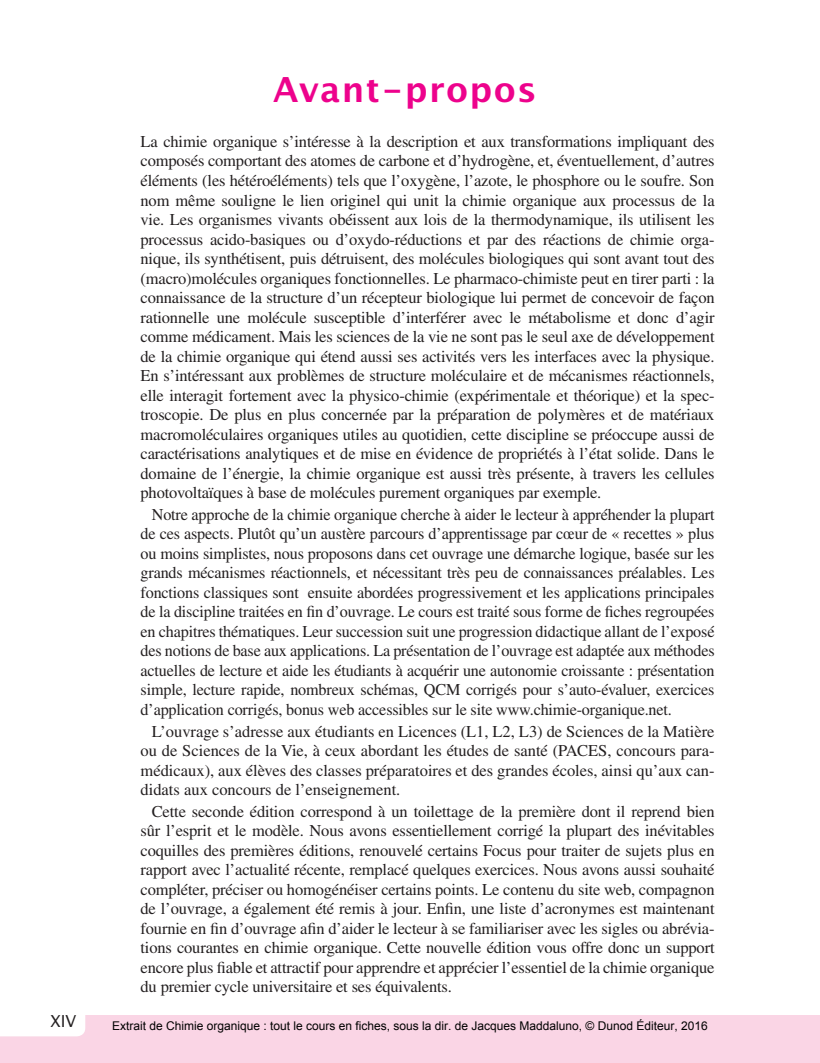
<style>
.page{position:relative;width:820px;height:1063px;background:#fff}
.page>*{position:absolute;margin:0;border:0;box-sizing:border-box;transform-origin:0 0}
.t1{font:34.5px "Lucida San T Dem";letter-spacing:.04em;color:#ed028c}
.t2{font:16.5px/19.5px "Times LT Std";letter-spacing:-.01em;color:#231f20;text-align:justify}
.t3{font:16.5px "Lucida Sans";color:#231f20}
.t4{font:12px "Arial";color:#000}
</style>
<div class="page">
<div style="left:0;top:1015px;width:820px;height:47px;background:#fad5e5"></div>
<div style="left:0;top:1015px;width:85px;height:21px;background:#fff"></div>
<p class="t3" style="left:51px;top:1010px;width:27px">XIV</p>
<h1 class="t1" style="left:273px;top:69px;width:265px">Avant-propos</h1>
<p class="t2" style="left:141px;top:132px;width:576px">La chimie organique s’intéresse à la description et aux transformations impliquant des composés comportant des atomes de carbone et d’hydrogène, et, éventuellement, d’autres éléments (les hétéroéléments) tels que l’oxygène, l’azote, le phosphore ou le soufre. Son nom même souligne le lien originel qui unit la chimie organique aux processus de la vie. Les organismes vivants obéissent aux lois de la thermodynamique, ils utilisent les processus acido-basiques ou d’oxydo-réductions et par des réactions de chimie orga&shy;nique, ils synthétisent, puis détruisent, des molécules biologiques qui sont avant tout des (macro)molécules organiques fonctionnelles. Le pharmaco-chimiste peut en tirer parti : la connaissance de la structure d’un récepteur biologique lui permet de concevoir de façon rationnelle une molécule susceptible d’interférer avec le métabolisme et donc d’agir comme médicament. Mais les sciences de la vie ne sont pas le seul axe de développement de la chimie organique qui étend aussi ses activités vers les interfaces avec la physique.<br>En s’intéressant aux problèmes de structure moléculaire et de mécanismes réactionnels, elle interagit fortement avec la physico-chimie (expérimentale et théorique) et la spec&shy;troscopie. De plus en plus concernée par la préparation de polymères et de matériaux macromoléculaires organiques utiles au quotidien, cette discipline se préoccupe aussi de caractérisations analytiques et de mise en évidence de propriétés à l’état solide. Dans le domaine de l’énergie, la chimie organique est aussi très présente, à travers les cellules photovoltaïques à base de molécules purement organiques par exemple.</p>
<p class="t2" style="left:141px;top:504px;width:576px;text-indent:11px">Notre approche de la chimie organique cherche à aider le lecteur à appréhender la plupart de ces aspects. Plutôt qu’un austère parcours d’apprentissage par cœur de « recettes » plus ou moins simplistes, nous proposons dans cet ouvrage une démarche logique, basée sur les grands mécanismes réactionnels, et nécessitant très peu de connaissances préalables. Les fonctions classiques sont ensuite abordées progressivement et les applications principales de la discipline traitées en fin d’ouvrage. Le cours est traité sous forme de fiches regroupées en chapitres thématiques. Leur succession suit une progression didactique allant de l’exposé des notions de base aux applications. La présentation de l’ouvrage est adaptée aux méthodes actuelles de lecture et aide les étudiants à acquérir une autonomie croissante : présentation simple, lecture rapide, nombreux schémas, QCM corrigés pour s’auto-évaluer, exercices d’application corrigés, bonus web accessibles sur le site www.chimie-organique.net.</p>
<p class="t2" style="left:141px;top:721px;width:576px;text-indent:11px">L’ouvrage s’adresse aux étudiants en Licences (L1, L2, L3) de Sciences de la Matière ou de Sciences de la Vie, à ceux abordant les études de santé (PACES, concours para&shy;médicaux), aux élèves des classes préparatoires et des grandes écoles, ainsi qu’aux can&shy;didats aux concours de l’enseignement.</p>
<p class="t2" style="left:141px;top:801px;width:576px;text-indent:11px">Cette seconde édition correspond à un toilettage de la première dont il reprend bien sûr l’esprit et le modèle. Nous avons essentiellement corrigé la plupart des inévitables coquilles des premières éditions, renouvelé certains Focus pour traiter de sujets plus en rapport avec l’actualité récente, remplacé quelques exercices. Nous avons aussi souhaité compléter, préciser ou homogénéiser certains points. Le contenu du site web, compagnon de l’ouvrage, a également été remis à jour. Enfin, une liste d’acronymes est maintenant fournie en fin d’ouvrage afin d’aider le lecteur à se familiariser avec les sigles ou abrévia&shy;tions courantes en chimie organique. Cette nouvelle édition vous offre donc un support encore plus fiable et attractif pour apprendre et apprécier l’essentiel de la chimie organique du premier cycle universitaire et ses équivalents.</p>
<p class="t4" style="left:112px;top:1017px;width:597px">Extrait de Chimie organique : tout le cours en fiches, sous la dir. de Jacques Maddaluno, © Dunod Éditeur, 2016</p>
</div>
